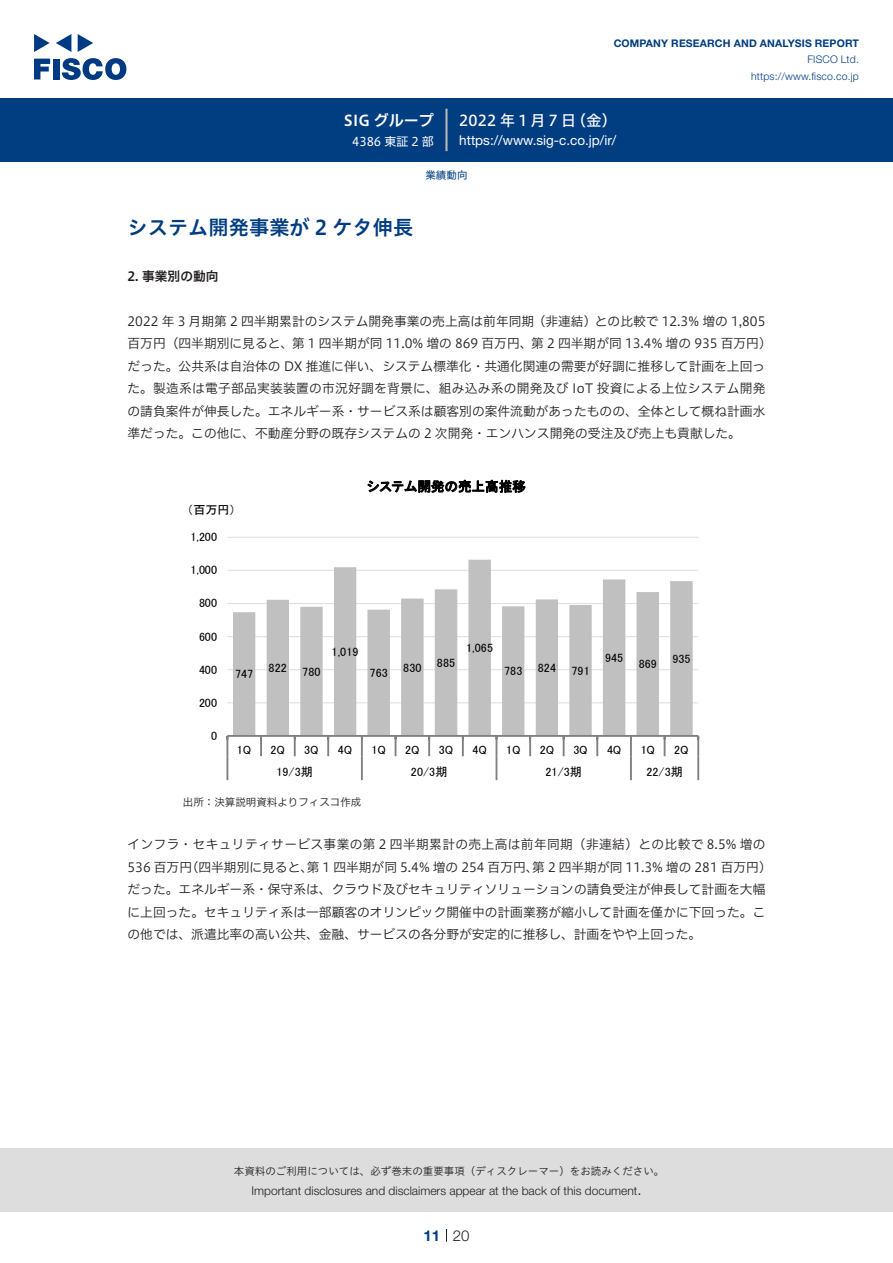
<style>
.page{position:relative;width:893px;height:1263px;background:#fff}
.page>*{position:absolute;margin:0;border:0;box-sizing:border-box;transform-origin:0 0}
.t1{font:20.25px "Hiragino UD Sans Std W6";color:#003d81}
.t2{font:15px "Hiragino UD Sans F Std N W5";letter-spacing:.195em;color:#fff}
.t3{font:15px "Hiragino UD Sans F Std N W6";color:#fff}
.t4{font:300 15px "Helvetica Neue LT Std";color:#231f20}
.t5{font:700 15px "Helvetica Neue LT Std";color:#003d81}
.t6{font:13.5px "Helvetica Neue LT Std";color:#fff}
.t7{font:13.5px "MS P Gothic";letter-spacing:.01em;color:#000}
.t8{font:12.75px/22.5px "Hiragino UD Sans F Std N W3";color:#231f20}
.t9{font:12.75px/22.5px "Hiragino UD Sans F Std N W3";letter-spacing:.025em;color:#231f20}
.t10{font:12.75px "Hiragino UD Sans F Std N W6";color:#231f20}
.t11{font:12.15px "MS P Gothic";letter-spacing:.005em;color:#000}
.t12{font:12px "MS P Gothic";letter-spacing:.005em;color:#000}
.t13{font:300 12px "Helvetica Neue LT Std";color:#231f20}
.t14{font:12px "Hiragino UD Sans F Std N W4";color:#fff}
.t15{font:10.5px "Hiragino UD Sans Std W3";color:#231f20}
.t16{font:700 10.5px "Helvetica Neue LT Std";letter-spacing:.015em;color:#003d81}
.t17{font:300 10.5px/16.5px "Helvetica Neue LT Std";letter-spacing:.015em;color:#003d81;text-align:right}
.t18{font:10.5px "Hiragino UD Sans F Std N W3";color:#231f20}
.t19{font:10.5px "Hiragino UD Sans F Std N W4";color:#003d81}
</style>
<div class="page">
<div style="left:0;top:1148px;width:893px;height:64px;background:#ddd"></div>
<svg style="left:34px;top:59px;width:16px;height:20px"></svg>
<div style="left:53px;top:59px;width:6px;height:20px;background:#003a83"></div>
<svg style="left:62px;top:58px;width:64px;height:22px"></svg>
<svg style="left:34px;top:34px;width:16px;height:18px"></svg>
<svg style="left:78px;top:34px;width:15px;height:18px"></svg>
<svg style="left:56px;top:34px;width:15px;height:18px"></svg>
<div style="left:0;top:98px;width:893px;height:64px;background:#003d81"></div>
<hr style="left:445px;top:109px;width:3px;height:42px;background:#b5b5b6">
<svg style="left:446px;top:1229px;width:1px;height:13px"></svg>
<hr style="left:227px;top:702px;width:471px;height:1px;background:#ddd">
<hr style="left:227px;top:669px;width:471px;height:1px;background:#ddd">
<hr style="left:227px;top:636px;width:471px;height:1px;background:#ddd">
<hr style="left:227px;top:603px;width:471px;height:1px;background:#ddd">
<hr style="left:227px;top:570px;width:471px;height:1px;background:#ddd">
<hr style="left:227px;top:537px;width:471px;height:1px;background:#ddd">
<svg style="left:233px;top:560px;width:460px;height:175px;fill:#c0c0c0"></svg>
<hr style="left:227px;top:735px;width:471px;height:2px;background:#808080">
<hr style="left:226px;top:736px;width:2px;height:20px;background:#808080">
<hr style="left:260px;top:736px;width:2px;height:20px;background:#808080">
<hr style="left:294px;top:736px;width:2px;height:20px;background:#808080">
<hr style="left:327px;top:736px;width:2px;height:20px;background:#808080">
<hr style="left:361px;top:736px;width:2px;height:20px;background:#808080">
<svg style="left:395px;top:737px;width:1px;height:19px"></svg>
<hr style="left:428px;top:736px;width:2px;height:20px;background:#808080">
<hr style="left:462px;top:736px;width:2px;height:20px;background:#808080">
<hr style="left:529px;top:736px;width:2px;height:20px;background:#808080">
<hr style="left:563px;top:736px;width:2px;height:20px;background:#808080">
<hr style="left:596px;top:736px;width:2px;height:20px;background:#808080">
<hr style="left:630px;top:736px;width:2px;height:20px;background:#808080">
<svg style="left:664px;top:737px;width:1px;height:19px"></svg>
<hr style="left:697px;top:736px;width:2px;height:20px;background:#808080">
<hr style="left:226px;top:756px;width:2px;height:24px;background:#808080">
<hr style="left:361px;top:756px;width:2px;height:24px;background:#808080">
<svg style="left:496px;top:737px;width:1px;height:43px"></svg>
<hr style="left:630px;top:756px;width:2px;height:24px;background:#808080">
<hr style="left:697px;top:756px;width:2px;height:24px;background:#808080">
<p class="t3" style="left:344px;top:109px;width:91px">SIG グループ</p>
<p class="t14" style="left:352px;top:132px;width:83px">4386 東証 2 部</p>
<p class="t16" style="left:614px;top:37px;width:247px">COMPANY RESEARCH AND ANALYSIS REPORT</p>
<p class="t17" style="left:751px;top:51px;width:109px">FISCO Ltd. https://www.fisco.co j p.</p>
<p class="t2" style="left:459px;top:109px;width:118px">2022年1月7日</p>
<p class="t2" style="left:571px;top:109px;width:47px">（金(</p>
<p class="t6" style="left:459px;top:132px;width:159px">h t t p s : / / w w w . s i g .c- c o j p. /i r/</p>
<p class="t19" style="left:425px;top:167px;width:43px">業績動向</p>
<h1 class="t1" style="left:128px;top:212px;width:287px">システム開発事業が 2 ケタ伸長</h1>
<p class="t10" style="left:128px;top:266px;width:93px">2. 事業別の動向</p>
<p class="t8" style="left:128px;top:309px;width:646px">2022 年 3 月期第 2 四半期累計のシステム開発事業の売上高は前年同期（非連結）との比較で 12.3% 増の 1,805百万円（四半期別に見ると、第 1 四半期が同 11.0% 増の 869 百万円、第 2 四半期が同 13.4% 増の 935 百万円(だった。公共系は自治体の DX 推進に伴い、システム標準化・共通化関連の需要が好調に推移して計画を上回った。製造系は電子部品実装装置の市況好調を背景に、組み込み系の開発及び IoT 投資による上位システム開発の請負案件が伸長した。エネルギー系・サービス系は顧客別の案件流動があったものの、全体として概ね計画水準だった。この他に、不動産分野の既存システムの 2 次開発・エンハンス開発の受注及び売上も貢献した。</p>
<p class="t12" style="left:187px;top:504px;width:50px">（百万円(</p>
<p class="t12" style="left:191px;top:531px;width:28px">1,200</p>
<p class="t11" style="left:191px;top:564px;width:28px">1,000</p>
<p class="t12" style="left:199px;top:597px;width:20px">800</p>
<p class="t12" style="left:199px;top:630px;width:20px">600</p>
<p class="t12" style="left:199px;top:663px;width:20px">400</p>
<p class="t12" style="left:199px;top:696px;width:20px">200</p>
<p class="t12" style="left:211px;top:730px;width:8px">0</p>
<p class="t12" style="left:235px;top:668px;width:20px">747</p>
<p class="t12" style="left:237px;top:743px;width:16px">Q1</p>
<p class="t7" style="left:367px;top:480px;width:160px">システム開発の売上高推移</p>
<p class="t12" style="left:269px;top:662px;width:20px">822</p>
<p class="t12" style="left:302px;top:665px;width:20px">780</p>
<p class="t11" style="left:332px;top:645px;width:28px">1,019</p>
<p class="t12" style="left:370px;top:667px;width:20px">763</p>
<p class="t12" style="left:403px;top:661px;width:20px">830</p>
<p class="t12" style="left:437px;top:657px;width:20px">885</p>
<p class="t12" style="left:466px;top:642px;width:28px">1,065</p>
<p class="t12" style="left:504px;top:665px;width:20px">783</p>
<p class="t12" style="left:538px;top:662px;width:20px">824</p>
<p class="t12" style="left:571px;top:664px;width:20px">791</p>
<p class="t12" style="left:271px;top:743px;width:16px">Q2</p>
<p class="t12" style="left:304px;top:743px;width:16px">Q3</p>
<p class="t12" style="left:338px;top:743px;width:16px">Q4</p>
<p class="t12" style="left:371px;top:743px;width:16px">Q1</p>
<p class="t12" style="left:405px;top:743px;width:16px">Q2</p>
<p class="t12" style="left:439px;top:743px;width:16px">Q3</p>
<p class="t12" style="left:472px;top:743px;width:16px">Q4</p>
<p class="t12" style="left:506px;top:743px;width:16px">Q1</p>
<p class="t12" style="left:540px;top:743px;width:16px">Q2</p>
<p class="t12" style="left:573px;top:743px;width:16px">Q3</p>
<p class="t12" style="left:276px;top:765px;width:38px">19/3期</p>
<p class="t12" style="left:411px;top:765px;width:38px">20/3期</p>
<p class="t12" style="left:545px;top:765px;width:38px">21/3期</p>
<p class="t12" style="left:605px;top:652px;width:20px">945</p>
<p class="t12" style="left:639px;top:658px;width:20px">869</p>
<p class="t12" style="left:672px;top:652px;width:20px">935</p>
<p class="t12" style="left:607px;top:743px;width:16px">Q4</p>
<p class="t12" style="left:641px;top:743px;width:16px">Q1</p>
<p class="t12" style="left:674px;top:743px;width:16px">Q2</p>
<p class="t12" style="left:646px;top:765px;width:38px">22/3期</p>
<p class="t18" style="left:183px;top:794px;width:180px">出所：決算説明資料よりフィスコ作成</p>
<p class="t9" style="left:186px;top:832px;width:588px;text-indent:-58px">インフラ・セキュリティサービス事業の第 2 四半期累計の売上高は前年同期（非連結）との比較で 8.5% 増の（四半期別に見ると第、 1 四半期が同 5.4% 増の 254 百万円第、 2 四半期が同 11.3% 増の 281 百万円(</p>
<p class="t8" style="left:128px;top:855px;width:639px">536 百万円<br>だった。エネルギー系・保守系は、クラウド及びセキュリティソリューションの請負受注が伸長して計画を大幅に上回った。セキュリティ系は一部顧客のオリンピック開催中の計画業務が縮小して計画を僅かに下回った。この他では、派遣比率の高い公共、金融、サービスの各分野が安定的に推移し、計画をやや上回った。</p>
<p class="t15" style="left:234px;top:1163px;width:432px">本資料のご利用については、必ず巻末の重要事項（ディスクレーマー）をお読みください。</p>
<p class="t4" style="left:637px;top:1180px;width:6px">.</p>
<p class="t13" style="left:251px;top:1183px;width:387px">Important disclosures and disclaimers appear at the back of this document</p>
<p class="t5" style="left:423px;top:1226px;width:18px">11</p>
<p class="t4" style="left:453px;top:1226px;width:18px">20</p>
</div>
